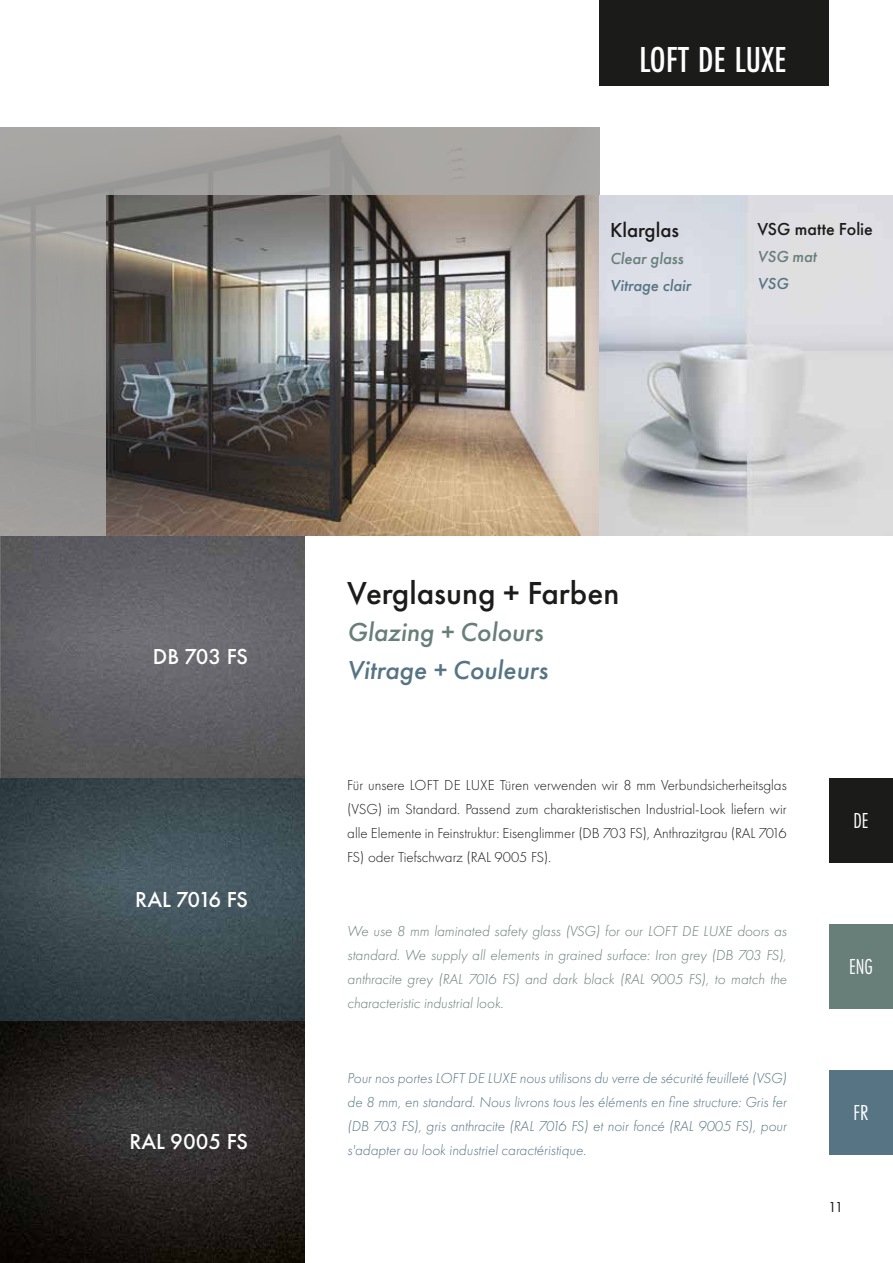
<style>
.page{position:relative;width:893px;height:1263px;background:#fff}
.page>*{position:absolute;margin:0;border:0;box-sizing:border-box;transform-origin:0 0}
.t1{font:500 37.5px "Futura PT Cond";letter-spacing:.01em;color:#fff}
.t2{font:500 33px "Futura PT";color:#1b1b1a}
.t3{font:italic 500 27px "Futura PT";color:#567483}
.t4{font:italic 500 27px "Futura PT";color:#687e79}
.t5{font:500 22.5px "Futura PT";color:#fff}
.t6{font:500 22.5px "Futura PT";letter-spacing:-.04em;color:#fff}
.t7{font:22.5px "Futura PT Cond";color:#fff}
.t8{font:500 21px "Futura PT";color:#1b1b1a}
.t9{font:500 18px "Futura PT";color:#1b1b1a}
.t10{font:italic 500 16.5px "Futura PT";color:#687e79}
.t11{font:italic 500 16.5px "Futura PT";color:#567483}
.t12{font:italic 300 15px/24px "Futura PT";color:#567483;text-align:justify}
.t13{font:300 15px/24px "Futura PT";color:#1b1b1a;text-align:justify}
.t14{font:italic 300 15px/24px "Futura PT";color:#687e79;text-align:justify}
.t15{font:15px "Futura PT";color:#1b1b1a}
</style>
<div class="page">
<div style="left:600px;top:0;width:229px;height:85px;background:#1b1b1a"></div>
<div style="left:829px;top:1070px;width:64px;height:84px;background:#567483"></div>
<img style="left:0;top:1020px;width:305px;height:243px">
<svg style="left:0;top:536px;width:305px;height:242px;fill:#616065"></svg>
<svg style="left:0;top:778px;width:305px;height:242px"></svg>
<img style="left:0;top:128px;width:600px;height:408px">
<img style="left:106px;top:196px;width:494px;height:340px">
<svg style="left:600px;top:196px;width:293px;height:340px;fill:#d9dadc"></svg>
<div style="left:829px;top:778px;width:64px;height:84px;background:#1b1b1a"></div>
<div style="left:829px;top:924px;width:64px;height:84px;background:#687e79"></div>
<h1 class="t1" style="left:639px;top:38px;width:149px">LOFT DE LUXE</h1>
<h3 class="t8" style="left:610px;top:217px;width:70px">Klarglas</h3>
<p class="t10" style="left:610px;top:248px;width:75px">Clear glass</p>
<p class="t11" style="left:610px;top:275px;width:82px">Vitrage clair</p>
<p class="t9" style="left:758px;top:218px;width:117px">VSG matte Folie</p>
<p class="t10" style="left:758px;top:246px;width:61px">VSG mat</p>
<p class="t11" style="left:758px;top:273px;width:32px">VSG</p>
<h3 class="t5" style="left:153px;top:643px;width:96px">DB 703 FS</h3>
<h3 class="t6" style="left:135px;top:886px;width:114px">RAL 7016 FS</h3>
<h3 class="t5" style="left:129px;top:1128px;width:120px">RAL 9005 FS</h3>
<h2 class="t2" style="left:347px;top:573px;width:274px">Verglasung + Farben</h2>
<h3 class="t4" style="left:347px;top:615px;width:198px">Glazing + Colours</h3>
<h3 class="t3" style="left:347px;top:653px;width:202px">Vitrage + Couleurs</h3>
<p class="t13" style="left:347px;top:773px;width:441px">Für unsere LOFT DE LUXE Türen verwenden wir 8 mm Verbundsicherheitsglas (VSG) im Standard. Passend zum charakteristischen Industrial-Look liefern wir alle Elemente in Feinstruktur: Eisenglimmer (DB 703 FS), Anthrazitgrau (RAL 7016<br>FS) oder Tiefschwarz (RAL 9005 FS).</p>
<p class="t14" style="left:347px;top:919px;width:441px">We use 8 mm laminated safety glass (VSG) for our LOFT DE LUXE doors as standard. We supply all elements in grained surface: Iron grey (DB 703 FS), anthracite grey (RAL 7016 FS) and dark black (RAL 9005 FS), to match the characteristic industrial look.</p>
<p class="t12" style="left:347px;top:1066px;width:441px">Pour nos portes LOFT DE LUXE nous utilisons du verre de sécurité feuilleté (VSG) de 8 mm, en standard. Nous livrons tous les éléments en fine structure: Gris fer (DB 703 FS), gris anthracite (RAL 7016 FS) et noir foncé (RAL 9005 FS), pour s'adapter au look industriel caractéristique.</p>
<h3 class="t7" style="left:853px;top:808px;width:17px">DE</h3>
<h3 class="t7" style="left:849px;top:954px;width:25px">ENG</h3>
<h3 class="t7" style="left:853px;top:1100px;width:17px">FR</h3>
<p class="t15" style="left:828px;top:1198px;width:17px">11</p>
</div>
